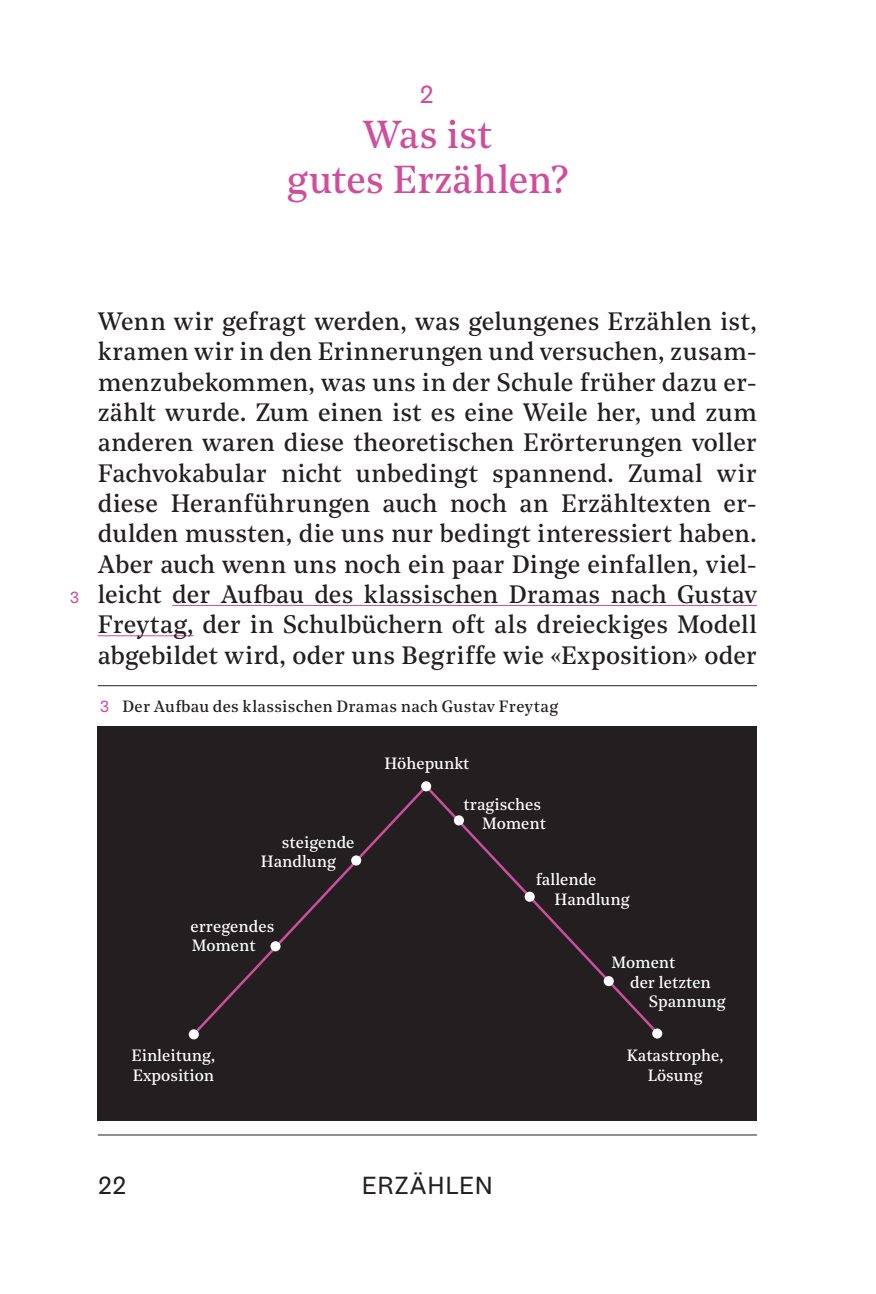
<style>
.page{position:relative;width:876px;height:1294px;background:#fff}
.page>*{position:absolute;margin:0;border:0;box-sizing:border-box;transform-origin:0 0}
.t1{font:38.75px/45.5px "Noe Text";letter-spacing:-.005em;color:#cf4e9c;text-align:center}
.t2{font:27.5px "Dia";letter-spacing:.005em;color:#231f20}
.t3{font:27.5px "Dia";color:#cf4e9c}
.t4{font:25px/30.2px "Noe Text";color:#231f20;text-align:justify}
.t5{font:18px "Dia";color:#cf4e9c}
.t6{font:16.25px/19.5px "Noe Text";color:#fff}
.t7{font:16.25px "Noe Text";letter-spacing:.015em;color:#231f20}
.s1{font-family:"Dia";font-size:18px;color:#cf4e9c}
</style>
<div class="page">
<hr style="left:172px;top:605px;width:585px;height:1px;background:#cf4e9c">
<hr style="left:98px;top:635px;width:96px;height:1px;background:#cf4e9c">
<hr style="left:98px;top:1134px;width:659px;height:1px;background:#231f20">
<hr style="left:98px;top:685px;width:659px;height:1px;background:#231f20">
<div style="left:98px;top:726px;width:659px;height:394px;background:#231f20"></div>
<svg style="left:191px;top:783px;width:471px;height:254px"></svg>
<div style="left:270px;top:941px;width:11px;height:10px;background:#fff;border-radius:50%"></div>
<div style="left:189px;top:1029px;width:10px;height:10px;background:#fff;border-radius:50%"></div>
<div style="left:652px;top:1028px;width:10px;height:10px;background:#fff;border-radius:50%"></div>
<div style="left:351px;top:855px;width:10px;height:10px;background:#fff;border-radius:50%"></div>
<div style="left:421px;top:781px;width:10px;height:10px;background:#fff;border-radius:50%"></div>
<div style="left:454px;top:815px;width:10px;height:10px;background:#fff;border-radius:50%"></div>
<div style="left:525px;top:891px;width:10px;height:10px;background:#fff;border-radius:50%"></div>
<div style="left:604px;top:976px;width:10px;height:10px;background:#fff;border-radius:50%"></div>
<p class="t3" style="left:419px;top:79px;width:16px">2</p>
<h1 class="t1" style="left:287px;top:109px;width:282px">Was ist<br>gutes Erzählen?</h1>
<p class="t5" style="left:70px;top:587px;width:11px">3</p>
<p class="t4" style="left:98px;top:305px;width:661px">Wenn wir gefragt werden, was gelungenes Erzählen ist, kramen wir in den Erinnerungen und versuchen, zusam&shy;menzubekommen, was uns in der Schule früher dazu er&shy;zählt wurde. Zum einen ist es eine Weile her, und zum anderen waren diese theoretischen Erörterungen voller Fachvokabular nicht unbedingt spannend. Zumal wir diese Heranführungen auch noch an Erzähltexten er&shy;dulden mussten, die uns nur bedingt interessiert haben.<br>Aber auch wenn uns noch ein paar Dinge einfallen, viel&shy;leicht der Aufbau des klassischen Dramas nach Gustav Freytag, der in Schulbüchern oft als dreieckiges Modell abgebildet wird, oder uns Begriffe wie «Exposition» oder</p>
<p class="t7" style="left:100px;top:694px;width:460px"><span class="s1">3</span> Der Aufbau des klassischen Dramas nach Gustav Freytag</p>
<p class="t6" style="left:261px;top:831px;width:95px;text-indent:21px">steigende<br>Handlung</p>
<p class="t6" style="left:190px;top:915px;width:85px">erregendes<br>Moment</p>
<p class="t6" style="left:131px;top:1045px;width:85px">Einleitung,<br>Exposition</p>
<p class="t6" style="left:385px;top:752px;width:86px">Höhepunkt</p>
<p class="t6" style="left:482px;top:793px;width:65px;text-indent:-19px">tragisches<br>Moment</p>
<p class="t6" style="left:554px;top:868px;width:77px;text-indent:-19px">fallende<br>Handlung</p>
<p class="t6" style="left:611px;top:951px;width:65px">Moment</p>
<p class="t6" style="left:630px;top:971px;width:82px">der letzten</p>
<p class="t6" style="left:649px;top:990px;width:78px">Spannung</p>
<p class="t6" style="left:627px;top:1045px;width:98px;text-align:center">Katastrophe,<br>Lösung</p>
<p class="t2" style="left:98px;top:1170px;width:30px">22</p>
<p class="t2" style="left:362px;top:1170px;width:133px">ERZÄHLEN</p>
</div>
